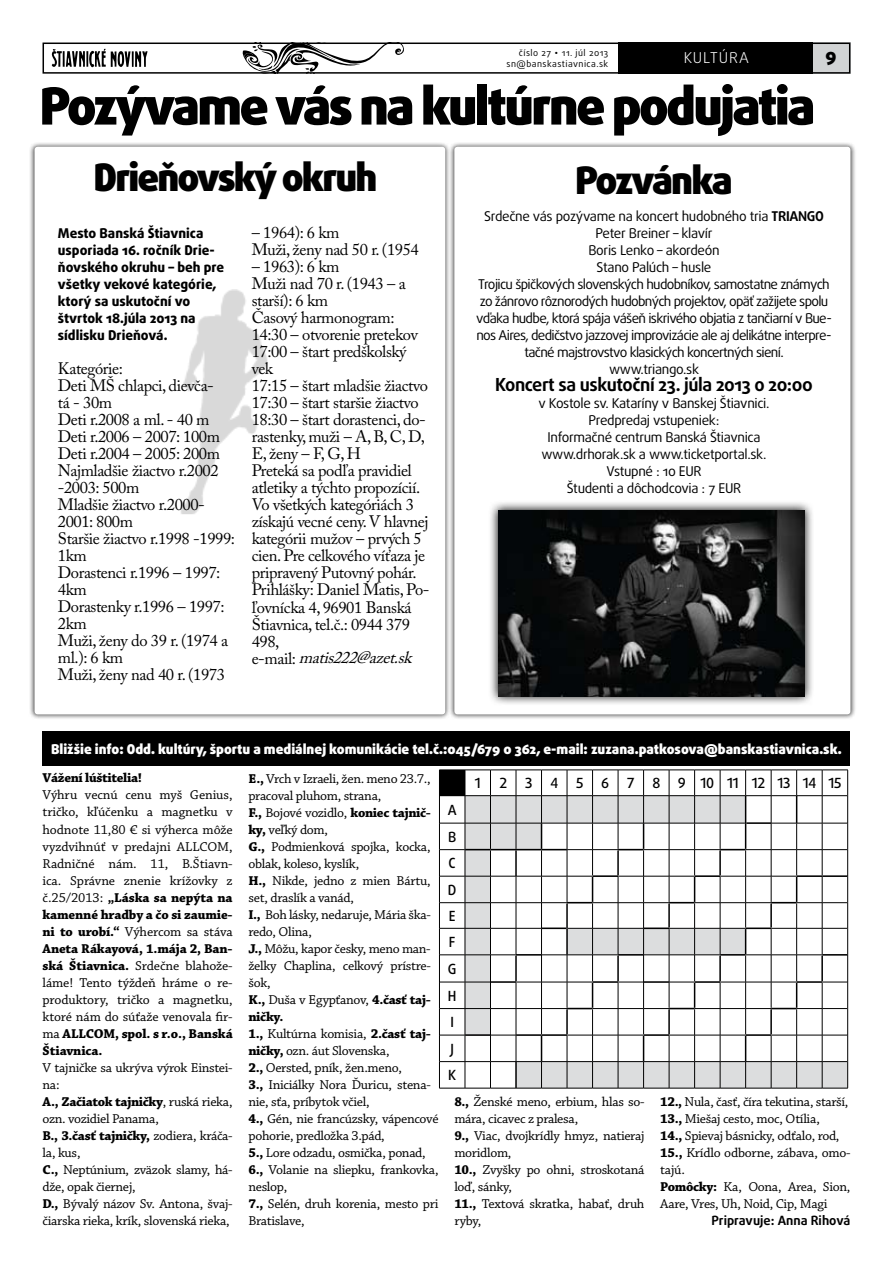
<style>
.page{position:relative;width:893px;height:1263px;background:#fff}
.page>*{position:absolute;margin:0;border:0;box-sizing:border-box;transform-origin:0 0}
.t1{font:900 51px "Daxline Pro";letter-spacing:-.05em;color:#000}
.t2{font:900 37.8px "Daxline Pro";letter-spacing:-.05em;color:#000}
.t3{font:700 18px "Daxline Pro";letter-spacing:-.025em;color:#000}
.t4{font:900 18px "Daxline Pro";color:#000}
.t5{font:16.5px/17px "Adobe Caslon Pro";letter-spacing:-.025em;color:#000}
.t6{font:300 15px "Daxline Pro";letter-spacing:.06em;color:#fff}
.t7{font:500 14.1px/26.5px "Daxline Pro";letter-spacing:-.02em;color:#000;scale:.96 1}
.t8{font:13.5px/17px "Chaparral Pro Capt";letter-spacing:-.025em;color:#000}
.t9{font:13.5px/17px "Daxline Pro";letter-spacing:-.05em;color:#000;text-align:center}
.t10{font:700 13.5px/17px "Chaparral Pro";letter-spacing:-.015em;color:#000}
.t11{font:13.5px/17px "Daxline Pro";letter-spacing:-.025em;color:#000;text-align:center}
.t12{font:800 13.5px/17px "Daxline Pro";color:#000}
.t13{font:900 13.5px "Daxline Pro";color:#fff}
.t14{font:700 12.75px "Daxline Pro";color:#000}
.t15{font:9px/10.8px "Daxline Pro";letter-spacing:.05em;color:#000;text-align:right}
.s1{font-family:"Gill Sans MT Pro"}
.s2{font-weight:700}
.s3{font-style:italic}
.s4{font-family:"Chaparral Pro Capt";font-weight:400}
.s5{font-family:"Chaparral Pro";font-weight:700}
</style>
<div class="page">
<div style="left:804px;top:43px;width:46px;height:31px;background:#d1d3d4"></div>
<svg style="left:242px;top:46px;width:162px;height:25px"></svg>
<div style="left:43px;top:43px;width:807px;height:31px;border:2px solid #000"></div>
<div style="left:619px;top:43px;width:194px;height:31px;background:#000"></div>
<svg style="left:51px;top:49px;width:97px;height:18px"></svg>
<div style="left:43px;top:731px;width:807px;height:34px;background:#000"></div>
<div style="left:28px;top:140px;width:445px;height:602px;background:#000;opacity:.75"></div>
<div style="left:35px;top:147px;width:410px;height:567px;background:#fff"></div>
<div style="left:448px;top:140px;width:430px;height:602px;background:#000;opacity:.75"></div>
<div style="left:454px;top:147px;width:396px;height:567px;background:#fff"></div>
<svg style="left:439px;top:770px;width:409px;height:319px"></svg>
<svg style="left:489px;top:502px;width:332px;height:210px"></svg>
<img style="left:498px;top:510px;width:307px;height:186px">
<img style="left:181px;top:289px;width:87px;height:225px">
<p class="t15" style="left:507px;top:48px;width:103px">číslo 27 <span class="s1">•</span> 11. júl 2013 sn@banskastiavnica.sk</p>
<p class="t6" style="left:684px;top:48px;width:67px">KULTÚRA</p>
<h1 class="t1" style="left:40px;top:72px;width:777px">Pozývame vás na kultúrne podujatia</h1>
<h3 class="t4" style="left:825px;top:47px;width:12px">9</h3>
<h2 class="t2" style="left:94px;top:152px;width:285px">Drieňovský okruh</h2>
<h2 class="t2" style="left:575px;top:155px;width:159px">Pozvánka</h2>
<p class="t9" style="left:476px;top:208px;width:357px">Srdečne vás pozývame na koncert hudobného tria <span class="s2">TRIANGO </span>Peter Breiner – klavír<br>Boris Lenko – akordeón<br>Stano Palúch – husle<br>Trojicu špičkových slovenských hudobníkov, samostatne známych zo žánrovo rôznorodých hudobných projektov, opäť zažijete spolu vďaka hudbe, ktorá spája vášeň iskrivého objatia z tančiarní v Bue&shy;nos Aires, dedičstvo jazzovej improvizácie ale aj delikátne interpre&shy;tačné majstrovstvo klasických koncertných siení.<br>www.triango.sk</p>
<h3 class="t3" style="left:495px;top:373px;width:319px">Koncert sa uskutoční 23. júla 2013 o 20:00</h3>
<p class="t11" style="left:538px;top:395px;width:233px">v Kostole sv. Kataríny v Banskej Štiavnici.<br>Predpredaj vstupeniek:<br>Informačné centrum Banská Štiavnica www.drhorak.sk a www.ticketportal.sk.<br>Vstupné : 10 EUR<br>Študenti a dôchodcovia : 7 EUR</p>
<p class="t12" style="left:58px;top:225px;width:168px">Mesto Banská Štiavnica usporiada 16. ročník Drie&shy;ňovského okruhu – beh pre všetky vekové kategórie, ktorý sa uskutoční vo štvrtok 18.júla 2013 na sídlisku Drieňová.</p>
<p class="t5" style="left:58px;top:360px;width:179px">Kategórie:<br>Deti MŠ chlapci, dievča-<br>tá - 30m<br>Deti r.2008 a ml. - 40 m<br>Deti r.2006 – 2007: 100m<br>Deti r.2004 – 2005: 200m<br>Najmladšie žiactvo r.2002 -2003: 500m<br>Mladšie žiactvo r.2000-<br>2001: 800m<br>Staršie žiactvo r.1998 -1999:<br>1km<br>Dorastenci r.1996 – 1997:<br>4km<br>Dorastenky r.1996 – 1997:<br>2km<br>Muži, ženy do 39 r. (1974 a ml.): 6 km<br>Muži, ženy nad 40 r. (1973</p>
<p class="t5" style="left:252px;top:224px;width:169px">– 1964): 6 km<br>Muži, ženy nad 50 r. (1954</p>
<p class="t5" style="left:252px;top:258px;width:179px">– 1963): 6 km<br>Muži nad 70 r. (1943 – a starší): 6 km<br>Časový harmonogram:<br>14:30 – otvorenie pretekov<br>17:00 – štart predškolský vek<br>17:15 – štart mladšie žiactvo<br>17:30 – štart staršie žiactvo<br>18:30 – štart dorastenci, do&shy;rastenky, muži – A, B, C, D,<br>E, ženy – F, G, H<br>Preteká sa podľa pravidiel atletiky a týchto propozícií.<br>Vo všetkých kategóriách 3 získajú vecné ceny. V hlavnej kategórii mužov – prvých 5 cien. Pre celkového víťaza je pripravený Putovný pohár.<br>Prihlášky: Daniel Matis, Po&shy;ľovnícka 4, 96901 Banská<br>Štiavnica, tel.č.: 0944 379<br>498,<br>e - m a i l : <span class="s3">matis222@azet.sk</span></p>
<p class="t13" style="left:51px;top:740px;width:792px">Bližšie info: Odd. kultúry, športu a mediálnej komunikácie tel.č.:045/679 0 362, e-mail: zuzana.patkosova@banskastiavnica.sk.</p>
<p class="t10" style="left:43px;top:770px;width:101px">Vážení lúštitelia!</p>
<p class="t8" style="left:43px;top:787px;width:192px;text-align:justify">Výhru vecnú cenu myš Genius, tričko, kľúčenku a magnetku v hodnote 11,80 € si výherca môže vyzdvihnúť v predajni ALLCOM, Radničné nám. 11, B.Štiavn&shy;ica. Správne znenie krížovky z</p>
<p class="t10" style="left:43px;top:889px;width:192px"><span class="s4">č.25/2013:</span> „Láska sa nepýta na kamenné hradby a čo si zaumie-</p>
<p class="t8" style="left:43px;top:923px;width:192px"><span class="s5">ni to urobí.“</span> Výhercom sa stáva</p>
<p class="t10" style="left:43px;top:940px;width:192px">Aneta Rákayová, 1.mája 2, Ban-</p>
<p class="t8" style="left:43px;top:957px;width:192px;text-align:justify"><span class="s5">ská Štiavnica.</span> Srdečne blahože&shy;láme! Tento týždeň hráme o re&shy;produktory, tričko a magnetku, ktoré nám do súťaže venovala fir-</p>
<p class="t10" style="left:43px;top:1025px;width:192px"><span class="s4">ma</span> ALLCOM, spol. s r.o., Banská<br>Štiavnica.</p>
<p class="t8" style="left:43px;top:1059px;width:192px">V tajničke sa ukrýva výrok Einstei&shy;na:</p>
<p class="t10" style="left:43px;top:1093px;width:192px">A., Začiatok tajničky<span class="s4">, ruská rieka,</span></p>
<p class="t8" style="left:43px;top:1110px;width:118px">ozn. vozidiel Panama,</p>
<p class="t10" style="left:43px;top:1127px;width:192px">B., 3.časť tajničky, <span class="s4">zodiera, kráča-</span></p>
<p class="t8" style="left:43px;top:1144px;width:192px">la, kus,<br><span class="s5">C.,</span> Neptúnium, zväzok slamy, há&shy;dže, opak čiernej,<br><span class="s5">D.,</span> Bývalý názov Sv. Antona, švaj&shy;čiarska rieka, krík, slovenská rieka,</p>
<p class="t8" style="left:248px;top:770px;width:184px"><span class="s5">E.,</span> Vrch v Izraeli, žen. meno 23.7., pracoval pluhom, strana,</p>
<p class="t10" style="left:248px;top:804px;width:184px">F., <span class="s4">Bojové vozidlo,</span> koniec tajnič-</p>
<p class="t8" style="left:248px;top:821px;width:184px"><span class="s5">ky,</span> veľký dom,<br><span class="s5">G.,</span> Podmienková spojka, kocka, oblak, koleso, kyslík,<br><span class="s5">H.,</span> Nikde, jedno z mien Bártu, set, draslík a vanád,<br><span class="s5">I.,</span> Boh lásky, nedaruje, Mária ška&shy;redo, Olina,<br><span class="s5">J.,</span> Môžu, kapor česky, meno man&shy;želky Chaplina, celkový prístre&shy;šok,<br><span class="s5">K.,</span> Duša v Egypťanov, <span class="s5">4.časť taj-</span></p>
<p class="t10" style="left:248px;top:1008px;width:37px">ničky.</p>
<p class="t8" style="left:248px;top:1025px;width:192px"><span class="s5">1.,</span> Kultúrna komisia, <span class="s5">2.časť taj&shy;ničky,</span> ozn. áut Slovenska,<br><span class="s5">2.,</span> Oersted, pník, žen.meno,<br><span class="s5">3.,</span> Iniciálky Nora Ďuricu, stena&shy;nie, sťa, príbytok včiel,<br><span class="s5">4.,</span> Gén, nie francúzsky, vápencové pohorie, predložka 3.pád,<br><span class="s5">5.,</span> Lore odzadu, osmička, ponad,<br><span class="s5">6.,</span> Volanie na sliepku, frankovka, neslop,<br><span class="s5">7.,</span> Selén, druh korenia, mesto pri<br>Bratislave,</p>
<p class="t7" style="left:448px;top:797px;width:11px">A<br>B<br>C<br>D<br>E<br>F<br>G<br>H<br>I<br>J<br>K</p>
<p class="t7" style="left:475px;top:770px;width:8px">1</p>
<p class="t7" style="left:499px;top:770px;width:10px">2</p>
<p class="t7" style="left:525px;top:770px;width:9px">3</p>
<p class="t7" style="left:550px;top:770px;width:10px">4</p>
<p class="t7" style="left:576px;top:770px;width:9px">5</p>
<p class="t7" style="left:601px;top:770px;width:10px">6</p>
<p class="t7" style="left:627px;top:770px;width:9px">7</p>
<p class="t7" style="left:652px;top:770px;width:198px">8 9 101112131415</p>
<p class="t8" style="left:454px;top:1093px;width:192px"><span class="s5">8.,</span> Ženské meno, erbium, hlas so&shy;mára, cicavec z pralesa,<br><span class="s5">9.,</span> Viac, dvojkrídly hmyz, natieraj moridlom,<br><span class="s5">10.,</span> Zvyšky po ohni, stroskotaná loď, sánky,<br><span class="s5">11.,</span> Textová skratka, habať, druh ryby,</p>
<p class="t8" style="left:660px;top:1093px;width:192px"><span class="s5">12.,</span> Nula, časť, číra tekutina, starší,<br><span class="s5">13.,</span> Miešaj cesto, moc, Otília,<br><span class="s5">14.,</span> Spievaj básnicky, odťalo, rod,<br><span class="s5">15.,</span> Krídlo odborne, zábava, omo&shy;tajú.<br><span class="s5">Pomôcky:</span> Ka, Oona, Area, Sion,<br>Aare, Vres, Uh, Noid, Cip, Magi</p>
<p class="t14" style="left:711px;top:1212px;width:141px">Pripravuje: Anna Rihová</p>
</div>
